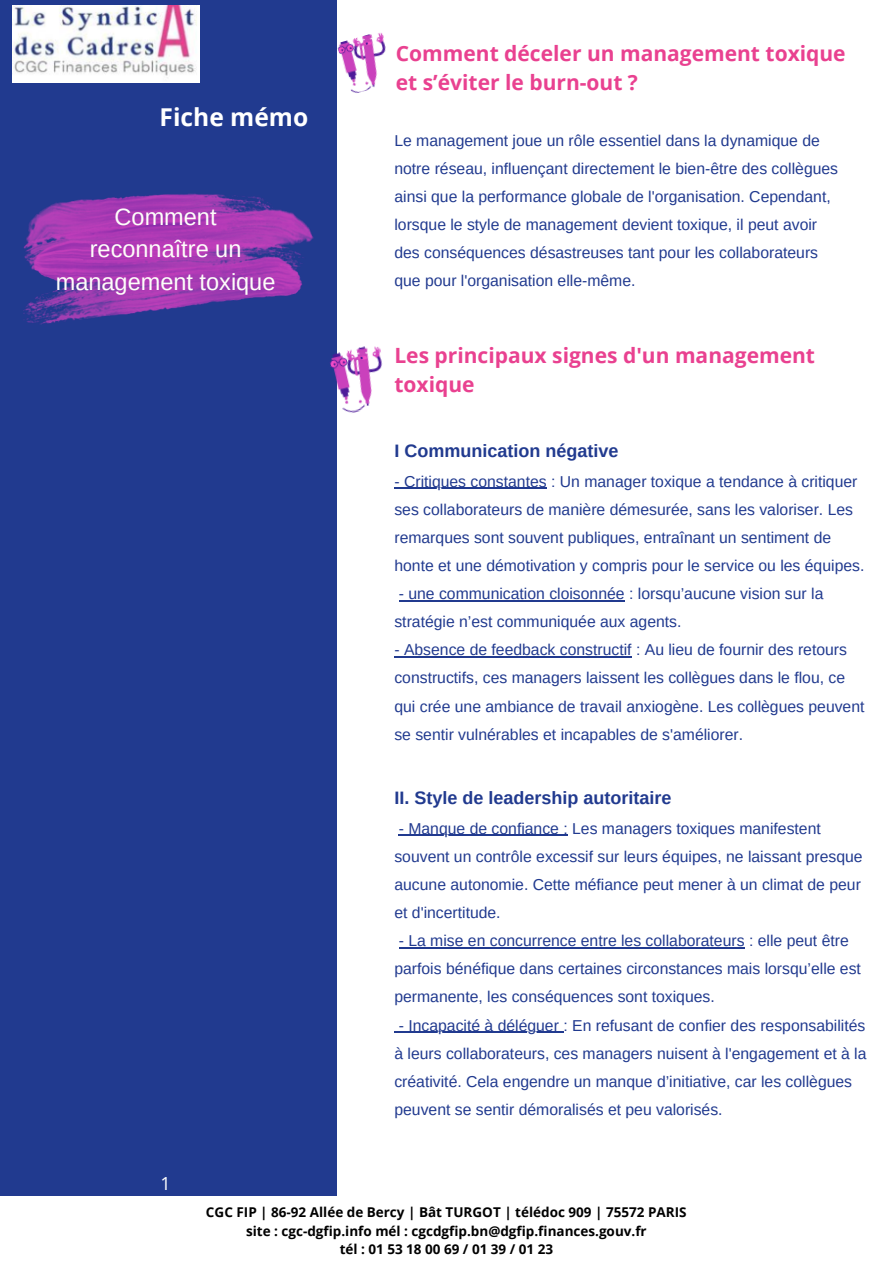
<style>
.page{position:relative;width:893px;height:1263px;background:#fff}
.page>*{position:absolute;margin:0;border:0;box-sizing:border-box;transform-origin:0 0}
.t1{font:700 32.25px "Montserrat";color:#fefefa}
.t2{font:700 24.6px "Open Sans";color:#fff}
.t3{font:23.55px/32.6px "Arimo";color:#fefefa;text-align:center}
.t4{font:700 21px/29.2px "Open Sans";color:#e94190}
.t5{font:700 18px "Arimo";color:#213a8f}
.t6{font:18px "Open Sans";color:#fff}
.t7{font:15.75px/28.1px "Arimo";color:#213a8f}
.t8{font:700 13.5px "Open Sans";color:#000}
</style>
<div class="page">
<div style="left:0;top:0;width:336px;height:1195px;background:#213a8f"></div>
<img style="left:24px;top:194px;width:289px;height:131px">
<img style="left:336px;top:31px;width:50px;height:64px">
<img style="left:329px;top:343px;width:54px;height:72px">
<img style="left:12px;top:5px;width:187px;height:77px">
<hr style="left:394px;top:488px;width:153px;height:1px;background:#213a8f">
<hr style="left:399px;top:600px;width:226px;height:1px;background:#213a8f">
<hr style="left:394px;top:656px;width:238px;height:2px;background:#213a8f">
<hr style="left:399px;top:835px;width:169px;height:1px;background:#213a8f">
<hr style="left:399px;top:947px;width:345px;height:1px;background:#213a8f">
<hr style="left:399px;top:1032px;width:164px;height:1px;background:#213a8f">
<h5 class="t2" style="left:160px;top:100px;width:150px">Fiche mémo</h5>
<p class="t3" style="left:56px;top:200px;width:221px">Comment reconnaître un management toxique</p>
<p class="t1" style="left:24px;top:232px;width:282px">PROFESSIONNEL</p>
<h4 class="t6" style="left:160px;top:1171px;width:12px">1</h4>
<p class="t4" style="left:396px;top:38px;width:451px">Comment déceler un management toxique et s’éviter le burn-out ?</p>
<h5 class="t7" style="left:394px;top:126px;width:445px">Le management joue un rôle essentiel dans la dynamique de notre réseau, influençant directement le bien-être des collègues ainsi que la performance globale de l'organisation. Cependant, lorsque le style de management devient toxique, il peut avoir des conséquences désastreuses tant pour les collaborateurs que pour l'organisation elle-même.</h5>
<h3 class="t4" style="left:394px;top:340px;width:422px">Les principaux signes d'un management toxique</h3>
<h4 class="t5" style="left:394px;top:441px;width:225px">I Communication négative</h4>
<h5 class="t7" style="left:394px;top:467px;width:471px">- Critiques constantes : Un manager toxique a tendance à critiquer ses collaborateurs de manière démesurée, sans les valoriser. Les remarques sont souvent publiques, entraînant un sentiment de honte et une démotivation y compris pour le service ou les équipes.</h5>
<h5 class="t7" style="left:394px;top:579px;width:430px">- une communication cloisonnée : lorsqu’aucune vision sur la stratégie n’est communiquée aux agents.</h5>
<h5 class="t7" style="left:394px;top:636px;width:454px">- Absence de feedback constructif : Au lieu de fournir des retours</h5>
<p class="t7" style="left:394px;top:664px;width:471px">constructifs, ces managers laissent les collègues dans le flou, ce qui crée une ambiance de travail anxiogène. Les collègues peuvent se sentir vulnérables et incapables de s'améliorer.</p>
<p class="t5" style="left:394px;top:788px;width:278px">II. Style de leadership autoritaire</p>
<p class="t7" style="left:394px;top:814px;width:470px">- Manque de confiance : Les managers toxiques manifestent souvent un contrôle excessif sur leurs équipes, ne laissant presque aucune autonomie. Cette méfiance peut mener à un climat de peur et d'incertitude.</p>
<p class="t7" style="left:394px;top:927px;width:468px">- La mise en concurrence entre les collaborateurs : elle peut être parfois bénéfique dans certaines circonstances mais lorsqu’elle est permanente, les conséquences sont toxiques.</p>
<p class="t7" style="left:394px;top:1011px;width:473px">- Incapacité à déléguer : En refusant de confier des responsabilités à leurs collaborateurs, ces managers nuisent à l'engagement et à la créativité. Cela engendre un manque d’initiative, car les collègues peuvent se sentir démoralisés et peu valorisés.</p>
<p class="t8" style="left:206px;top:1202px;width:482px">CGC FIP | 86-92 Allée de Bercy | Bât TURGOT | télédoc 909 | 75572 PARIS</p>
<p class="t8" style="left:246px;top:1221px;width:402px">site : cgc-dgfip.info mél : cgcdgfip.bn@dgfip.finances.gouv.fr</p>
<p class="t8" style="left:340px;top:1240px;width:215px">tél : 01 53 18 00 69 / 01 39 / 01 23</p>
</div>
